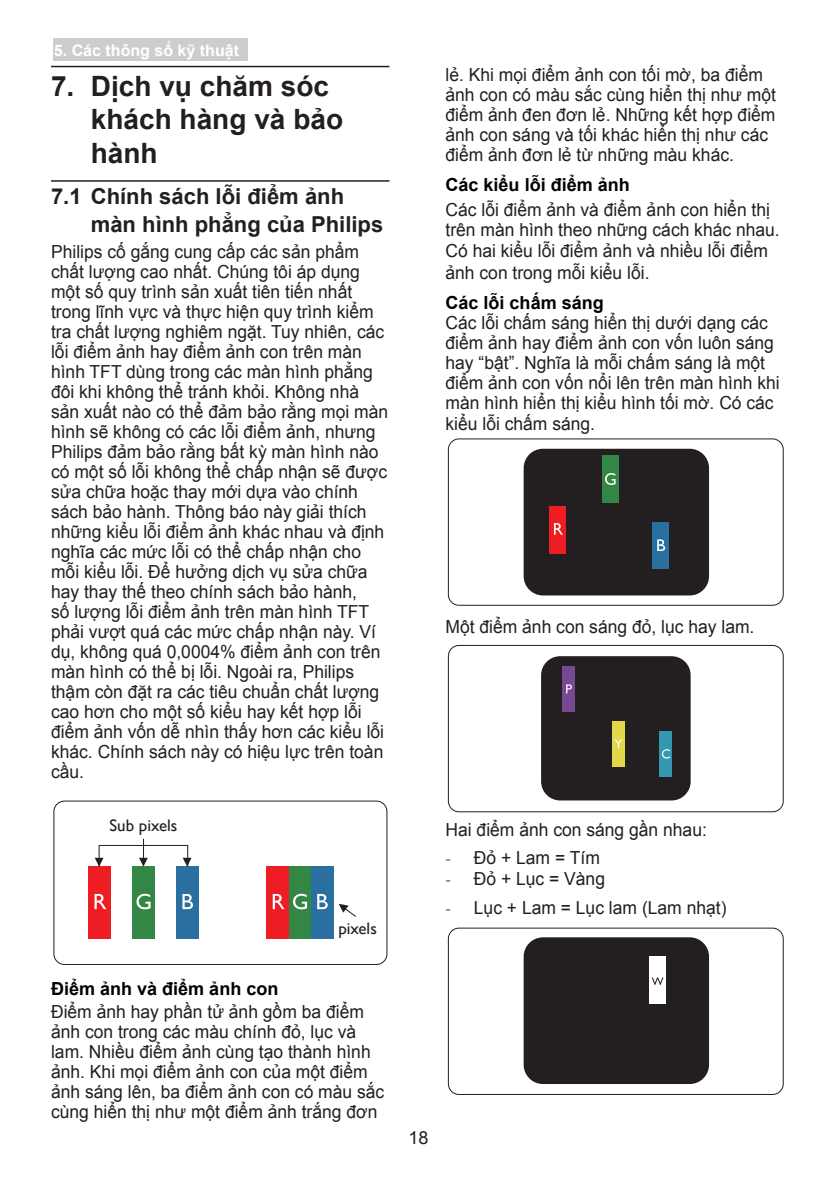
<style>
.page{position:relative;width:840px;height:1191px;background:#fff}
.page>*{position:absolute;margin:0;border:0;box-sizing:border-box;transform-origin:0 0}
.t1{font:700 28px/33.6px "Arial";color:#231f20}
.t2{font:700 22px/28px "Arial";color:#231f20}
.chapter-paragraph{font:18px/20px "Arial";color:#231f20}
.Heading_3{font:700 18px "Arial";color:#000}
.t3{font:16.8px "Gill Sans Alt One WGL";color:#231f20}
.t4{font:700 16px "Arial";color:#fff}
.s1{font-family:"Gill Alt One";font-weight:300}
</style>
<div class="page">
<div style="left:54px;top:38px;width:194px;height:23px;background:#cdcdcd"></div>
<hr style="left:51px;top:66px;width:338px;height:1px;background:#231f20">
<hr style="left:51px;top:180px;width:338px;height:2px;background:#231f20">
<div style="left:54px;top:801px;width:333px;height:163px;border:1px solid #231f20;border-radius:11px"></div>
<div style="left:88px;top:866px;width:23px;height:72px;background:#ee1d23"></div>
<div style="left:132px;top:866px;width:23px;height:72px;background:#348645"></div>
<div style="left:176px;top:866px;width:23px;height:72px;background:#296fa0"></div>
<svg style="left:94px;top:894px;width:12px;height:15px"></svg>
<svg style="left:136px;top:893px;width:14px;height:16px"></svg>
<svg style="left:182px;top:894px;width:11px;height:15px"></svg>
<div style="left:266px;top:866px;width:23px;height:72px;background:#ee1d23"></div>
<div style="left:289px;top:866px;width:22px;height:72px;background:#348645"></div>
<div style="left:311px;top:866px;width:22px;height:72px;background:#296fa0"></div>
<svg style="left:272px;top:894px;width:12px;height:15px"></svg>
<svg style="left:293px;top:893px;width:14px;height:16px"></svg>
<svg style="left:317px;top:894px;width:10px;height:15px"></svg>
<svg style="left:339px;top:903px;width:17px;height:14px"></svg>
<svg style="left:139px;top:839px;width:9px;height:25px"></svg>
<svg style="left:95px;top:857px;width:8px;height:9px"></svg>
<svg style="left:183px;top:857px;width:8px;height:9px"></svg>
<div style="left:99px;top:845px;width:89px;height:21px;border:1px solid #231f20"></div>
<div style="left:448px;top:439px;width:335px;height:166px;border:1px solid #231f20;border-radius:11px"></div>
<div style="left:523px;top:449px;width:185px;height:146px;background:#231f20;border-radius:19px"></div>
<div style="left:601px;top:456px;width:17px;height:47px;background:#348645"></div>
<svg style="left:605px;top:473px;width:10px;height:12px"></svg>
<div style="left:549px;top:506px;width:16px;height:47px;background:#ee1d23"></div>
<svg style="left:554px;top:523px;width:8px;height:12px"></svg>
<div style="left:651px;top:522px;width:17px;height:46px;background:#296fa0"></div>
<svg style="left:657px;top:539px;width:7px;height:12px"></svg>
<div style="left:448px;top:645px;width:335px;height:167px;border:1px solid #231f20;border-radius:11px"></div>
<div style="left:541px;top:656px;width:149px;height:144px;background:#231f20;border-radius:19px"></div>
<div style="left:562px;top:666px;width:12px;height:46px;background:#784890"></div>
<div style="left:611px;top:721px;width:13px;height:46px;background:#e3d848"></div>
<div style="left:659px;top:731px;width:12px;height:46px;background:#3297af"></div>
<svg style="left:566px;top:684px;width:5px;height:9px"></svg>
<svg style="left:614px;top:739px;width:8px;height:9px"></svg>
<svg style="left:661px;top:749px;width:8px;height:9px"></svg>
<div style="left:448px;top:928px;width:335px;height:166px;border:1px solid #231f20;border-radius:11px"></div>
<div style="left:523px;top:937px;width:185px;height:147px;background:#231f20;border-radius:19px"></div>
<div style="left:649px;top:956px;width:16px;height:48px;background:#fff"></div>
<svg style="left:651px;top:977px;width:12px;height:8px"></svg>
<p class="t4" style="left:54px;top:39px;width:186px">5. Các thông số kỹ thuật</p>
<p class="t1" style="left:91px;top:70px;width:254px;text-indent:-40px">7. Dịch vụ chăm sóc khách hàng và bảo hành</p>
<p class="t2" style="left:91px;top:183px;width:294px;text-indent:-40px">7.1 Chính sách lỗi điểm ảnh màn hình phẳng của Philips</p>
<p class="chapter-paragraph" style="left:51px;top:242px;width:338px">Philips cố gắng cung cấp các sản phẩm chất lượng cao nhất. Chúng tôi áp dụng một số quy trình sản xuất tiên tiến nhất trong lĩnh vực và thực hiện quy trình kiểm tra chất lượng nghiêm ngặt. Tuy nhiên, các lỗi điểm ảnh hay điểm ảnh con trên màn hình TFT dùng trong các màn hình phẳng đôi khi không thể tránh khỏi. Không nhà sản xuất nào có thể đảm bảo rằng mọi màn hình sẽ không có các lỗi điểm ảnh, nhưng Philips đảm bảo rằng bất kỳ màn hình nào có một số lỗi không thể chấp nhận sẽ được sửa chữa hoặc thay mới dựa vào chính sách bảo hành. Thông báo này giải thích những kiểu lỗi điểm ảnh khác nhau và định nghĩa các mức lỗi có thể chấp nhận cho mỗi kiểu lỗi. Để hưởng dịch vụ sửa chữa hay thay thế theo chính sách bảo hành,<br>số lượng lỗi điểm ảnh trên màn hình TFT phải vượt quá các mức chấp nhận này. Ví dụ, không quá 0,0004% điểm ảnh con trên màn hình có thể bị lỗi. Ngoài ra, Philips thậm còn đặt ra các tiêu chuẩn chất lượng cao hơn cho một số kiểu hay kết hợp lỗi điểm ảnh vốn dễ nhìn thấy hơn các kiểu lỗi khác. Chính sách này có hiệu lực trên toàn cầu.</p>
<p class="t3" style="left:109px;top:813px;width:69px">Sub pixels</p>
<p class="t3" style="left:338px;top:916px;width:40px">pixels</p>
<p class="Heading_3" style="left:51px;top:976px;width:229px">Điểm ảnh và điểm ảnh con</p>
<p class="chapter-paragraph" style="left:51px;top:1001px;width:334px">Điểm ảnh hay phần tử ảnh gồm ba điểm ảnh con trong các màu chính đỏ, lục và lam. Nhiều điểm ảnh cùng tạo thành hình ảnh. Khi mọi điểm ảnh con của một điểm ảnh sáng lên, ba điểm ảnh con có màu sắc cùng hiển thị như một điểm ảnh trắng đơn</p>
<p class="chapter-paragraph" style="left:445px;top:65px;width:332px">lẻ. Khi mọi điểm ảnh con tối mờ, ba điểm ảnh con có màu sắc cùng hiển thị như một điểm ảnh đen đơn lẻ. Những kết hợp điểm ảnh con sáng và tối khác hiển thị như các điểm ảnh đơn lẻ từ những màu khác.</p>
<p class="Heading_3" style="left:445px;top:173px;width:186px">Các kiểu lỗi điểm ảnh</p>
<p class="chapter-paragraph" style="left:445px;top:199px;width:335px;line-height:21px">Các lỗi điểm ảnh và điểm ảnh con hiển thị trên màn hình theo những cách khác nhau.<br>Có hai kiểu lỗi điểm ảnh và nhiều lỗi điểm ảnh con trong mỗi kiểu lỗi.</p>
<p class="Heading_3" style="left:445px;top:290px;width:160px">Các lỗi chấm sáng</p>
<p class="chapter-paragraph" style="left:445px;top:312px;width:335px">Các lỗi chấm sáng hiển thị dưới dạng các điểm ảnh hay điểm ảnh con vốn luôn sáng hay “bật”. Nghĩa là mỗi chấm sáng là một điểm ảnh con vốn nổi lên trên màn hình khi màn hình hiển thị kiểu hình tối mờ. Có các kiểu lỗi chấm sáng.</p>
<p class="chapter-paragraph" style="left:445px;top:617px;width:310px">Một điểm ảnh con sáng đỏ, lục hay lam.</p>
<p class="chapter-paragraph" style="left:445px;top:820px;width:263px">Hai điểm ảnh con sáng gần nhau:</p>
<p class="chapter-paragraph" style="left:445px;top:847px;width:156px"><span class="s1">-</span> Đỏ + Lam = Tím</p>
<p class="chapter-paragraph" style="left:445px;top:869px;width:161px"><span class="s1">-</span> Đỏ + Lục = Vàng</p>
<p class="chapter-paragraph" style="left:445px;top:897px;width:282px"><span class="s1">-</span> Lục + Lam = Lục lam (Lam nhạt)</p>
<p class="chapter-paragraph" style="left:408px;top:1128px;width:22px">18</p>
</div>
